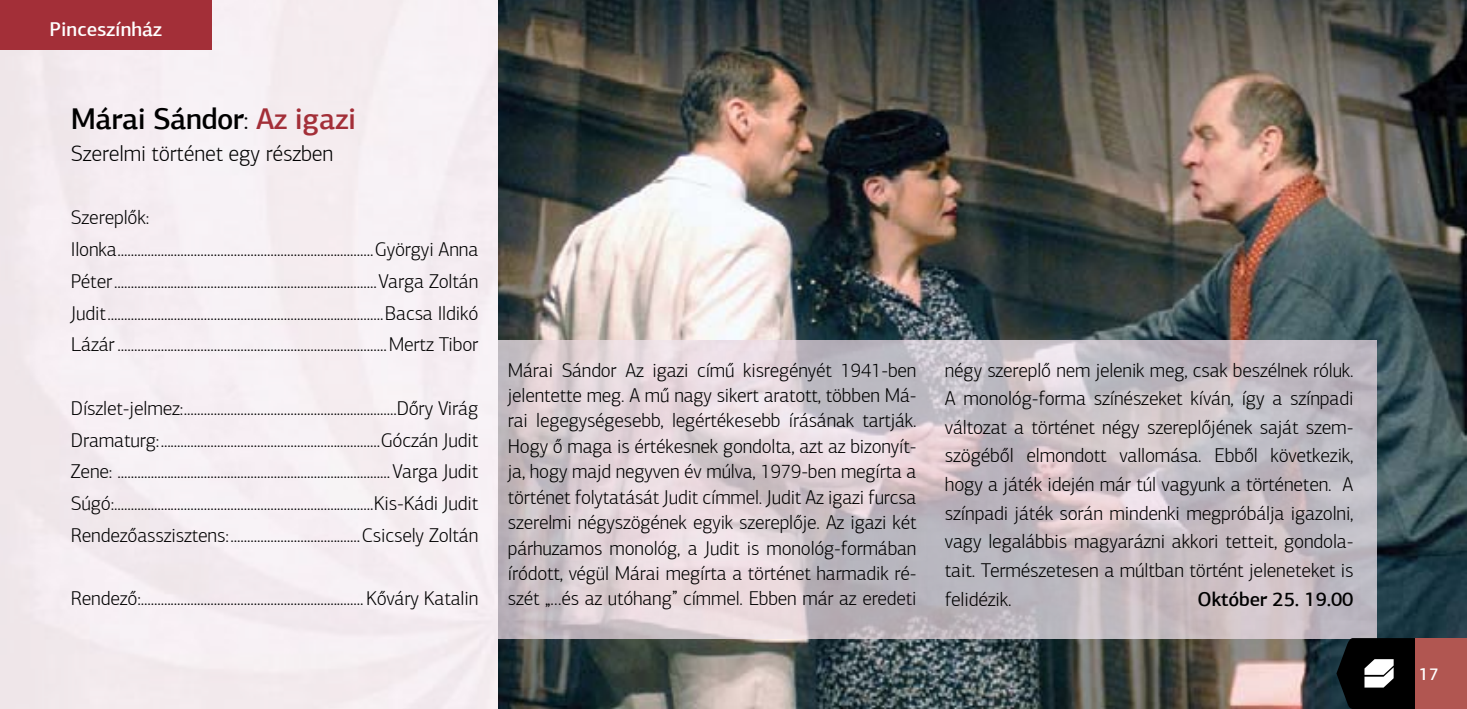
<style>
.page{position:relative;width:1467px;height:709px;background:#fff}
.page>*{position:absolute;margin:0;border:0;box-sizing:border-box;transform-origin:0 0}
.t1{font:500 30px "PF Agora Sans Pro";letter-spacing:-.02em;color:#000}
.t2{font:300 22.5px "PF Agora Sans Pro";letter-spacing:-.01em;color:#000}
.t3{font:300 20px/25.5px "PF Agora Sans Pro";letter-spacing:-.01em;color:#000;text-align:justify}
.t4{font:500 20px "PF Agora Sans Pro";letter-spacing:-.01em;color:#000}
.t5{font:500 20px "PF Agora Sans Pro";color:#fff}
.t6{font:500 17.5px "PF Agora Sans Pro";color:#fff}
.s1{font-weight:300}
.s2{color:#a32f38}
</style>
<div class="page">
<div style="left:0;top:0;width:212px;height:50px;background:#a32f38"></div>
<img style="left:498px;top:0;width:969px;height:709px">
<img style="left:498px;top:340px;width:879px;height:298px">
<div style="left:1415px;top:638px;width:52px;height:71px;background:#b15651"></div>
<svg style="left:1336px;top:638px;width:79px;height:71px"></svg>
<p class="t5" style="left:50px;top:17px;width:114px">Pinceszínház</p>
<h1 class="t1" style="left:71px;top:100px;width:287px">Márai Sándor<span class="s1">:</span> <span class="s2">Az igazi</span></h1>
<p class="t2" style="left:71px;top:140px;width:264px">Szerelmi történet egy részben</p>
<p class="t3" style="left:71px;top:202px;width:409px;line-height:31.8px;text-align:left">Szereplők:<br>Ilonka.............................................................................Györgyi Anna Péter...............................................................................Varga Zoltán Judit...................................................................................Bacsa Ildikó Lázár.................................................................................Mertz Tibor</p>
<p class="t3" style="left:71px;top:392px;width:409px;line-height:31.8px">Díszlet-jelmez:................................................................Dőry Virág Dramaturg:..................................................................Góczán Judit Zene: ..................................................................................Varga Judit Súgó:..............................................................................Kis-Kádi Judit Rendezőasszisztens:.......................................Csicsely Zoltán</p>
<p class="t3" style="left:71px;top:586px;width:409px">Rendező:...................................................................Kőváry Katalin</p>
<p class="t3" style="left:508px;top:357px;width:410px">Márai Sándor Az igazi című kisregényét 1941-ben jelentette meg. A mű nagy sikert aratott, többen Má&shy;rai legegységesebb, legértékesebb írásának tartják.<br>Hogy ő maga is értékesnek gondolta, azt az bizonyít&shy;ja, hogy majd negyven év múlva, 1979-ben megírta a történet folytatását Judit címmel. Judit Az igazi furcsa szerelmi négyszögének egyik szereplője. Az igazi két párhuzamos monológ, a Judit is monológ-formában íródott, végül Márai megírta a történet harmadik ré&shy;szét „…és az utóhang” címmel. Ebben már az eredeti</p>
<p class="t3" style="left:945px;top:356px;width:410px;line-height:28.5px">négy szereplő nem jelenik meg, csak beszélnek róluk.<br>A monológ-forma színészeket kíván, így a színpadi változat a történet négy szereplőjének saját szem&shy;szögéből elmondott vallomása. Ebből következik, hogy a játék idején már túl vagyunk a történeten. A színpadi játék során mindenki megpróbálja igazolni, vagy legalábbis magyarázni akkori tetteit, gondola&shy;tait. Természetesen a múltban történt jeleneteket is felidézik.</p>
<p class="t4" style="left:1198px;top:586px;width:157px">Október 25. 19.00</p>
<p class="t6" style="left:1419px;top:663px;width:22px">17</p>
</div>
